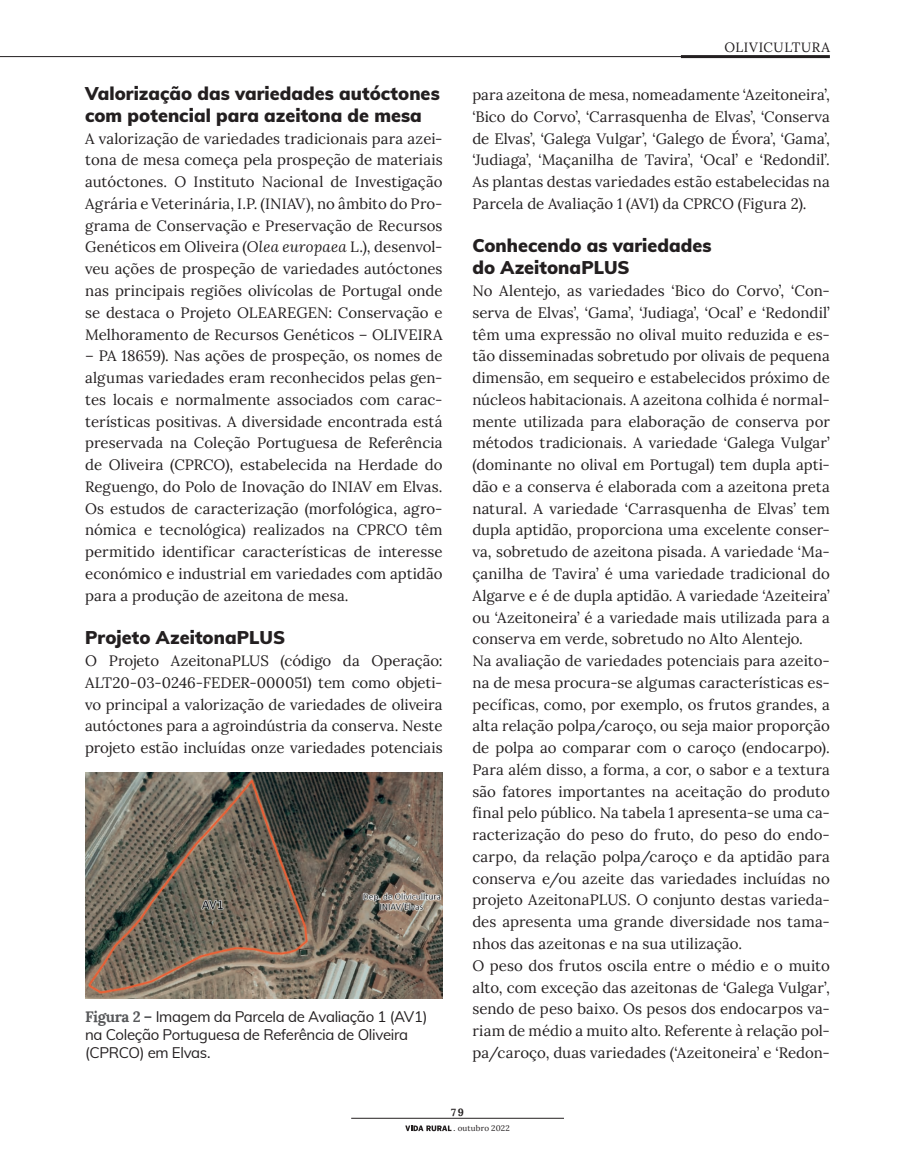
<style>
.page{position:relative;width:915px;height:1149px;background:#fff}
.page>*{position:absolute;margin:0;border:0;box-sizing:border-box;transform-origin:0 0}
.t1{font:900 18px/21.8px "Muli";letter-spacing:.005em;color:#231f20}
.t2{font:15px/21.8px "Lora";letter-spacing:.005em;color:#231f20;text-align:justify}
.t3{font:15px/18px "Muli";letter-spacing:-.02em;color:#231f20}
.t4{font:13.5px "Lora";letter-spacing:.04em;color:#231f20}
.t5{font:700 10.5px "Lora";color:#231f20}
.t6{font:8.1px "Lora";letter-spacing:.015em;color:#231f20}
.s1{font-style:italic}
.s2{font-family:"Lora";font-weight:700;color:#57585a}
.s3{font-family:"Poynter Text Roman Two"}
</style>
<div class="page">
<hr style="left:0;top:56px;width:702px;height:1px;background:#231f20">
<svg style="left:405px;top:1125px;width:46px;height:5px"></svg>
<hr style="left:680px;top:55px;width:149px;height:3px;background:#231f20">
<hr style="left:351px;top:1117px;width:212px;height:1px;background:#231f20">
<img style="left:85px;top:772px;width:357px;height:225px">
<p class="t1" style="left:85px;top:82px;width:356px">Valorização das variedades autóctones com potencial para azeitona de mesa</p>
<p class="t2" style="left:85px;top:126px;width:359px">A valorização de variedades tradicionais para azei&shy;tona de mesa começa pela prospeção de materiais autóctones. O Instituto Nacional de Investigação Agrária e Veterinária, I.P. (INIAV), no âmbito do Pro&shy;grama de Conservação e Preservação de Recursos Genéticos em Oliveira (<span class="s1">Olea europaea</span> L.), desenvol&shy;veu ações de prospeção de variedades autóctones nas principais regiões olivícolas de Portugal onde se destaca o Projeto OLEAREGEN: Conservação e Melhoramento de Recursos Genéticos – OLIVEIRA</p>
<p class="t2" style="left:85px;top:344px;width:359px">– PA 18659). Nas ações de prospeção, os nomes de algumas variedades eram reconhecidos pelas gen&shy;tes locais e normalmente associados com carac&shy;terísticas positivas. A diversidade encontrada está preservada na Coleção Portuguesa de Referência de Oliveira (CPRCO), estabelecida na Herdade do Reguengo, do Polo de Inovação do INIAV em Elvas.<br>Os estudos de caracterização (morfológica, agro&shy;nómica e tecnológica) realizados na CPRCO têm permitido identificar características de interesse económico e industrial em variedades com aptidão para a produção de azeitona de mesa.</p>
<p class="t1" style="left:85px;top:626px;width:201px">Projeto AzeitonaPLUS</p>
<p class="t2" style="left:85px;top:648px;width:359px">O Projeto AzeitonaPLUS (código da Operação:<br>ALT20-03-0246-FEDER-000051) tem como objeti&shy;vo principal a valorização de variedades de oliveira autóctones para a agroindústria da conserva. Neste projeto estão incluídas onze variedades potenciais</p>
<p class="t3" style="left:85px;top:1006px;width:344px"><span class="s2">Figura 2 –</span> Imagem da Parcela de Avaliação 1 (AV1) na Coleção Portuguesa de Referência de Oliveira (CPRCO) em Elvas.</p>
<p class="t4" style="left:724px;top:37px;width:107px">OLIVICULTURA</p>
<p class="t2" style="left:472px;top:83px;width:359px">para azeitona de mesa, nomeadamente ‘Azeitoneira’, ‘Bico do Corvo’, ‘Carrasquenha de Elvas’, ‘Conserva de Elvas’, ‘Galega Vulgar’, ‘Galego de Évora’, ‘Gama’, ‘Judiaga’, ‘Maçanilha de Tavira’, ‘Ocal’ e ‘Redondil’.<br>As plantas destas variedades estão estabelecidas na Parcela de Avaliação 1 (AV1) da CPRCO (Figura 2).</p>
<p class="t1" style="left:472px;top:234px;width:241px">Conhecendo as variedades do AzeitonaPLUS</p>
<p class="t2" style="left:472px;top:279px;width:359px;text-align:left">No Alentejo, as variedades ‘Bico do Corvo’, ‘Con&shy;serva de Elvas’, ‘Gama’, ‘Judiaga’, ‘Ocal’ e ‘Redondil’ têm uma expressão no olival muito reduzida e es&shy;tão disseminadas sobretudo por olivais de pequena dimensão, em sequeiro e estabelecidos próximo de núcleos habitacionais. A azeitona colhida é normal&shy;mente utilizada para elaboração de conserva por métodos tradicionais. A variedade ‘Galega Vulgar’ (dominante no olival em Portugal) tem dupla apti&shy;dão e a conserva é elaborada com a azeitona preta natural. A variedade ‘Carrasquenha de Elvas’ tem dupla aptidão, proporciona uma excelente conser&shy;va, sobretudo de azeitona pisada. A variedade ‘Ma&shy;çanilha de Tavira’ é uma variedade tradicional do Algarve e é de dupla aptidão. A variedade ‘Azeiteira’ ou ‘Azeitoneira’ é a variedade mais utilizada para a conserva em verde, sobretudo no Alto Alentejo.<br>Na avaliação de variedades potenciais para azeito&shy;na de mesa procura-se algumas características es&shy;pecíficas, como, por exemplo, os frutos grandes, a alta relação polpa/caroço, ou seja maior proporção de polpa ao comparar com o caroço (endocarpo).<br>Para além disso, a forma, a cor, o sabor e a textura são fatores importantes na aceitação do produto final pelo público. Na tabela 1 apresenta-se uma ca&shy;racterização do peso do fruto, do peso do endo&shy;carpo, da relação polpa/caroço e da aptidão para conserva e/ou azeite das variedades incluídas no projeto AzeitonaPLUS. O conjunto destas varieda&shy;des apresenta uma grande diversidade nos tama&shy;nhos das azeitonas e na sua utilização.<br>O peso dos frutos oscila entre o médio e o muito alto, com exceção das azeitonas de ‘Galega Vulgar’, sendo de peso baixo. Os pesos dos endocarpos va&shy;riam de médio a muito alto. Referente à relação pol&shy;pa/caroço, duas variedades (‘Azeitoneira’ e ‘Redon-</p>
<p class="t5" style="left:451px;top:1103px;width:14px">79</p>
<p class="t6" style="left:453px;top:1121px;width:58px"><span class="s3">.</span> outubro 2022</p>
</div>
